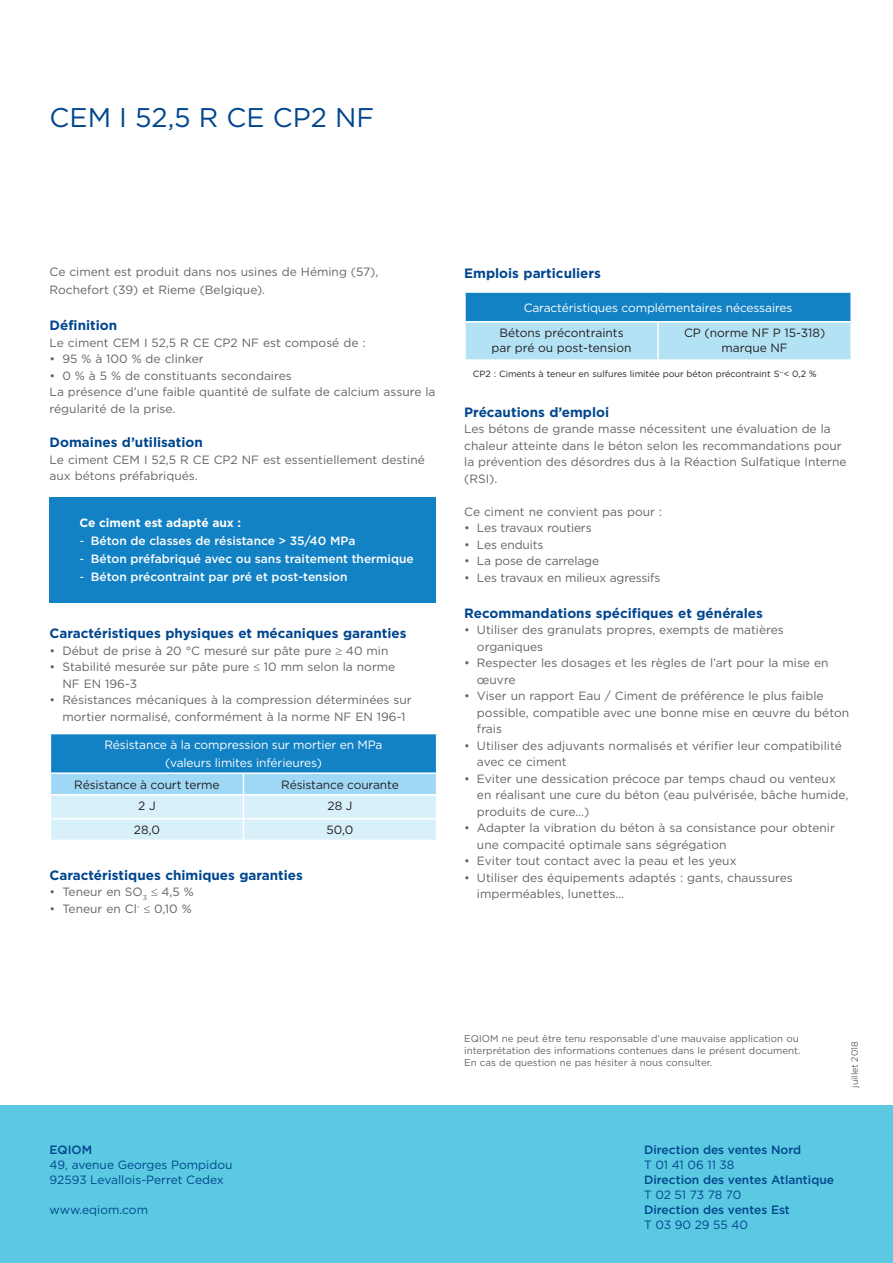
<style>
.page{position:relative;width:893px;height:1263px;background:#fff}
.page>*{position:absolute;margin:0;border:0;box-sizing:border-box;transform-origin:0 0}
.t1{font:27px "Gotham";color:#01468e}
.t2{font:700 13.5px "Gotham";color:#01468e}
.t3{font:12px/16.5px "Gotham";color:#636366}
.t4{font:500 12px "Gotham";color:#fff}
.t5{font:12px/14.4px "Gotham";letter-spacing:-.005em;color:#231f20;text-align:center}
.t6{font:12px/18px "Gotham";letter-spacing:-.01em;color:#fff;text-align:center}
.t7{font:12px/15px "Gotham";color:#01468e}
.t8{font:500 12px "Gotham";color:#01468e}
.t9{font:700 12px "Gotham";color:#fff}
.t10{font:9.75px/12px "Gotham";color:#636366}
.t11{font:9px "Gotham";color:#231f20}
.t12{font:300 9px "Gotham";color:#231f20}
.s1{font-weight:400}
</style>
<div class="page">
<div style="left:0;top:1105px;width:893px;height:158px;background:#5bc9e1"></div>
<div style="left:50px;top:497px;width:386px;height:106px;background:#1282c5"></div>
<div style="left:50px;top:734px;width:387px;height:39px;background:#1282c5"></div>
<hr style="left:50px;top:734px;width:1px;height:38px;background:#fff">
<hr style="left:436px;top:734px;width:1px;height:38px;background:#fff">
<hr style="left:50px;top:772px;width:193px;height:2px;background:#fff">
<hr style="left:243px;top:772px;width:194px;height:2px;background:#fff">
<svg style="left:51px;top:773px;width:385px;height:67px;background:#c9e9f8"></svg>
<div style="left:465px;top:292px;width:386px;height:30px;background:#1282c5"></div>
<div style="left:465px;top:322px;width:193px;height:38px;background:#b3e2f4"></div>
<div style="left:658px;top:322px;width:193px;height:38px;background:#b3e2f4"></div>
<hr style="left:464px;top:291px;width:194px;height:2px;background:#fff">
<hr style="left:464px;top:293px;width:2px;height:28px;background:#fff">
<hr style="left:658px;top:291px;width:194px;height:2px;background:#fff">
<hr style="left:850px;top:293px;width:2px;height:28px;background:#fff">
<hr style="left:464px;top:321px;width:194px;height:2px;background:#fff">
<hr style="left:464px;top:323px;width:2px;height:36px;background:#fff">
<hr style="left:658px;top:321px;width:194px;height:2px;background:#fff">
<hr style="left:850px;top:323px;width:2px;height:36px;background:#fff">
<hr style="left:464px;top:359px;width:194px;height:2px;background:#fff">
<hr style="left:658px;top:359px;width:194px;height:2px;background:#fff">
<hr style="left:657px;top:323px;width:2px;height:36px;background:#fff">
<h1 class="t1" style="left:50px;top:100px;width:326px">CEM I 52,5 R CE CP2 NF</h1>
<p class="t3" style="left:50px;top:263px;width:330px;line-height:18px">Ce ciment est produit dans nos usines de Héming (57),<br>Rochefort (39) et Rieme (Belgique).</p>
<p class="t2" style="left:50px;top:317px;width:69px">Définition</p>
<p class="t3" style="left:50px;top:334px;width:317px">Le ciment CEM I 52,5 R CE CP2 NF est composé de :</p>
<p class="t3" style="left:50px;top:351px;width:156px">• 95 % à 100 % de clinker</p>
<p class="t3" style="left:50px;top:367px;width:387px">• 0 % à 5 % de constituants secondaires<br>La présence d’une faible quantité de sulfate de calcium assure la régularité de la prise.</p>
<p class="t2" style="left:50px;top:434px;width:155px">Domaines d’utilisation</p>
<p class="t3" style="left:50px;top:451px;width:377px">Le ciment CEM I 52,5 R CE CP2 NF est essentiellement destiné aux bétons préfabriqués.</p>
<p class="t9" style="left:79px;top:515px;width:163px">Ce ciment est adapté aux :</p>
<p class="t4" style="left:79px;top:533px;width:277px"><span class="s1">-</span> Béton de classes de résistance &gt; 35/40 MPa</p>
<p class="t4" style="left:79px;top:551px;width:336px"><span class="s1">-</span> Béton préfabriqué avec ou sans traitement thermique</p>
<p class="t4" style="left:79px;top:569px;width:270px"><span class="s1">-</span> Béton précontraint par pré et post-tension</p>
<p class="t2" style="left:50px;top:625px;width:358px">Caractéristiques physiques et mécaniques garanties</p>
<p class="t3" style="left:50px;top:642px;width:340px">• Début de prise à 20 °C mesuré sur pâte pure ≥ 40 min</p>
<p class="t3" style="left:62px;top:659px;width:334px;text-indent:-13px">• Stabilité mesurée sur pâte pure ≤ 10 mm selon la norme<br>NF EN 196-3</p>
<p class="t3" style="left:50px;top:692px;width:364px;text-align:center">• Résistances mécaniques à la compression déterminées sur mortier normalisé, conformément à la norme NF EN 196-1</p>
<p class="t6" style="left:104px;top:736px;width:280px">Résistance à la compression sur mortier en MPa (valeurs limites inférieures)</p>
<p class="t5" style="left:74px;top:777px;width:147px">Résistance à court terme</p>
<p class="t5" style="left:281px;top:777px;width:119px">Résistance courante</p>
<p class="t5" style="left:138px;top:799px;width:19px">2 J</p>
<p class="t5" style="left:328px;top:799px;width:26px">28 J</p>
<p class="t5" style="left:134px;top:823px;width:28px">28,0</p>
<p class="t5" style="left:327px;top:823px;width:28px">50,0</p>
<p class="t2" style="left:50px;top:866px;width:255px">Caractéristiques chimiques garanties</p>
<p class="t3" style="left:50px;top:883px;width:146px">• Teneur en SO<sub>3</sub> ≤ 4,5 %</p>
<p class="t3" style="left:50px;top:900px;width:144px">• Teneur en Cl<sup>-</sup> ≤ 0,10 %</p>
<p class="t2" style="left:464px;top:264px;width:138px">Emplois particuliers</p>
<p class="t6" style="left:524px;top:298px;width:270px">Caractéristiques complémentaires nécessaires</p>
<p class="t5" style="left:491px;top:326px;width:142px">Bétons précontraints par pré ou post-tension</p>
<p class="t5" style="left:684px;top:326px;width:143px">CP (norme NF P 15-318) marque NF</p>
<p class="t11" style="left:473px;top:368px;width:345px">CP2 : Ciments à teneur en sulfures limitée pour béton précontraint S<sup>--</sup>&lt; 0,2 %</p>
<p class="t2" style="left:464px;top:403px;width:146px">Précautions d’emploi</p>
<p class="t3" style="left:464px;top:420px;width:384px">Les bétons de grande masse nécessitent une évaluation de la chaleur atteinte dans le béton selon les recommandations pour la prévention des désordres dus à la Réaction Sulfatique Interne (RSI).</p>
<p class="t3" style="left:464px;top:503px;width:199px">Ce ciment ne convient pas pour :</p>
<p class="t3" style="left:464px;top:519px;width:129px">• Les travaux routiers</p>
<p class="t3" style="left:464px;top:536px;width:81px">• Les enduits</p>
<p class="t3" style="left:464px;top:552px;width:136px">• La pose de carrelage</p>
<p class="t3" style="left:464px;top:569px;width:198px">• Les travaux en milieux agressifs</p>
<p class="t2" style="left:464px;top:604px;width:300px">Recommandations spécifiques et générales</p>
<p class="t3" style="left:477px;top:621px;width:308px;text-indent:-13px">• Utiliser des granulats propres, exempts de matières organiques</p>
<p class="t3" style="left:477px;top:654px;width:353px;text-indent:-13px">• Respecter les dosages et les règles de l’art pour la mise en œuvre</p>
<p class="t3" style="left:477px;top:687px;width:374px;text-indent:-13px">• Viser un rapport Eau / Ciment de préférence le plus faible possible, compatible avec une bonne mise en œuvre du béton frais</p>
<p class="t3" style="left:477px;top:737px;width:366px;text-indent:-13px">• Utiliser des adjuvants normalisés et vérifier leur compatibilité avec ce ciment</p>
<p class="t3" style="left:477px;top:770px;width:373px;text-indent:-13px">• Eviter une dessication précoce par temps chaud ou venteux en réalisant une cure du béton (eau pulvérisée, bâche humide, produits de cure…)</p>
<p class="t3" style="left:477px;top:819px;width:359px;text-indent:-13px">• Adapter la vibration du béton à sa consistance pour obtenir une compacité optimale sans ségrégation</p>
<p class="t3" style="left:464px;top:852px;width:274px">• Eviter tout contact avec la peau et les yeux</p>
<p class="t3" style="left:477px;top:869px;width:317px;text-indent:-13px">• Utiliser des équipements adaptés : gants, chaussures imperméables, lunettes…</p>
<p class="t8" style="left:50px;top:1141px;width:44px">EQIOM</p>
<p class="t7" style="left:50px;top:1156px;width:184px">49, avenue Georges Pompidou<br>92593 Levallois-Perret Cedex</p>
<p class="t7" style="left:50px;top:1201px;width:100px">www.eqiom.com</p>
<p class="t10" style="left:464px;top:1032px;width:338px">EQIOM ne peut être tenu responsable d’une mauvaise application ou interprétation des informations contenues dans le présent document.<br>En cas de question ne pas hésiter à nous consulter.</p>
<p class="t12" style="left:849px;top:1087px;width:48px;rotate:-90deg">juillet 2018</p>
<p class="t8" style="left:644px;top:1141px;width:159px">Direction des ventes Nord</p>
<p class="t7" style="left:644px;top:1156px;width:92px">T 01 41 06 11 38</p>
<p class="t8" style="left:644px;top:1171px;width:192px">Direction des ventes Atlantique</p>
<p class="t7" style="left:644px;top:1186px;width:99px">T 02 51 73 78 70</p>
<p class="t8" style="left:644px;top:1201px;width:147px">Direction des ventes Est</p>
<p class="t7" style="left:644px;top:1216px;width:106px">T 03 90 29 55 40</p>
</div>
